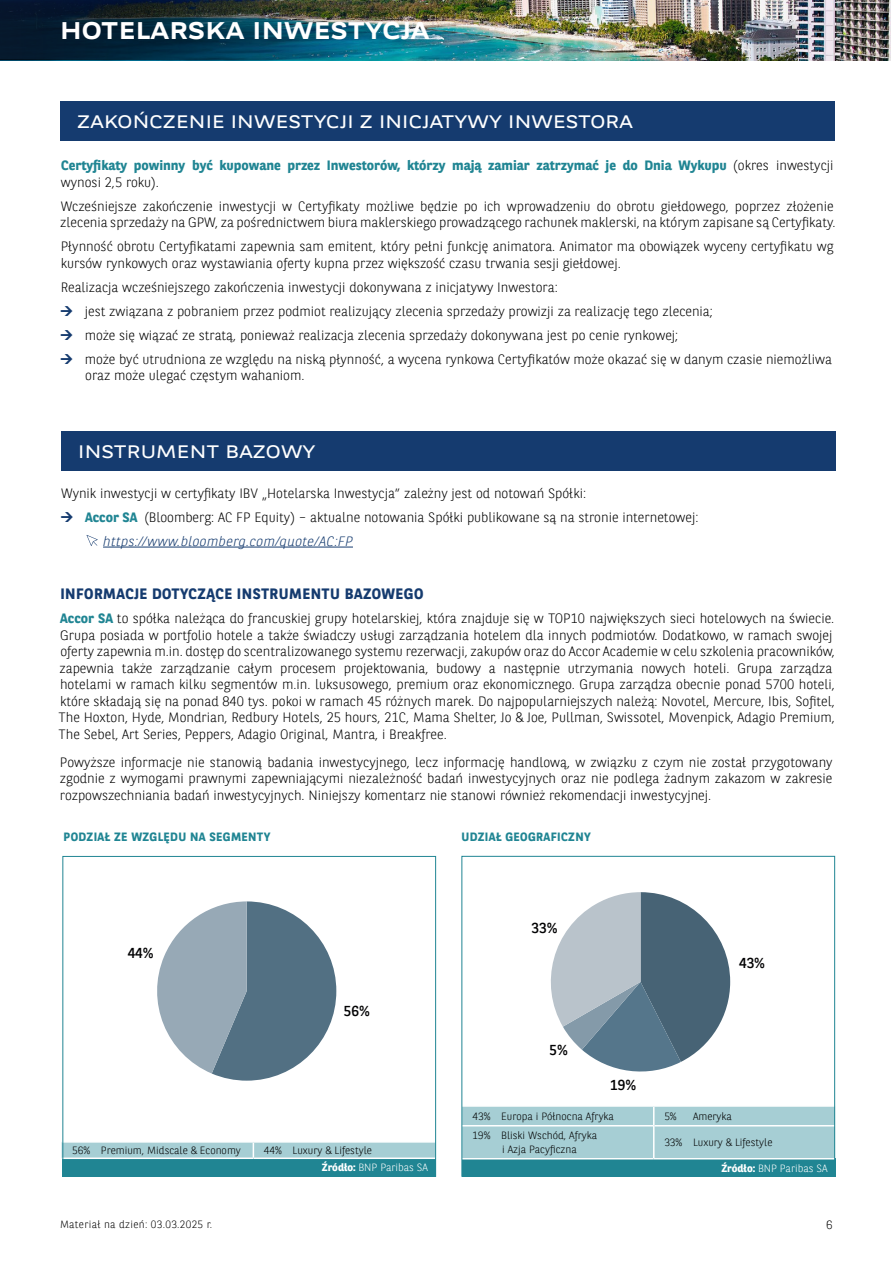
<style>
.page{position:relative;width:893px;height:1263px;background:#fff}
.page>*{position:absolute;margin:0;border:0;box-sizing:border-box;transform-origin:0 0}
.t1{font:700 24px "BNPP Expanded Sans";letter-spacing:.01em;color:#fff}
.t2{font:18px "BNPP Expanded Sans";letter-spacing:.01em;color:#fff}
.t3{font:700 15px "BNPP Sans";letter-spacing:.03em;color:#153b6f}
.t4{font:14.4px "BNPP Sans";color:#020203}
.t5{font:300 13.5px/16.5px "BNPP Sans";color:#000}
.t6{font:700 13.5px/16.5px "BNPP Sans";color:#208593}
.t7{font:italic 300 13.5px "BNPP Sans";letter-spacing:.03em;color:#153b6f}
.t8{font:700 12px "BNPP Sans";letter-spacing:.03em;color:#208593}
.t9{font:300 12px "BNPP Sans";color:#000}
.t10{font:300 10.5px/13.5px "BNPP Sans";color:#000}
.t11{font:300 10.5px "BNPP Sans";letter-spacing:.03em;color:#000}
.t12{font:300 10.5px "BNPP Sans";color:#fff}
.s1{font-weight:300;color:#000}
.s2{font-weight:700;color:#208593}
.s3{font-weight:700;color:#fff}
.s4{color:#fff}
.s5{font-weight:700}
</style>
<div class="page">
<img style="left:646px;top:0;width:244px;height:60px">
<img style="left:0;top:0;width:646px;height:60px">
<img style="left:0;top:0;width:383px;height:58px">
<div style="left:61px;top:431px;width:774px;height:39px;background:#153b6f"></div>
<hr style="left:103px;top:547px;width:250px;height:1px;background:#153b6f">
<svg style="left:87px;top:535px;width:11px;height:11px"></svg>
<div style="left:60px;top:101px;width:774px;height:39px;background:#153b6f"></div>
<div style="left:462px;top:1159px;width:373px;height:18px;background:#208593"></div>
<svg style="left:463px;top:1106px;width:370px;height:53px;background:#abd1d6"></svg>
<hr style="left:653px;top:1126px;width:1px;height:32px;background:#fff">
<div style="left:461px;top:856px;width:374px;height:321px;border:1px solid #208593"></div>
<div style="left:62px;top:1158px;width:373px;height:18px;background:#208593"></div>
<hr style="left:62px;top:1157px;width:191px;height:2px;background:#fff">
<hr style="left:253px;top:1157px;width:182px;height:2px;background:#fff">
<svg style="left:64px;top:1142px;width:370px;height:16px;background:#acd1d7"></svg>
<div style="left:62px;top:856px;width:374px;height:321px;border:1px solid #208593"></div>
<svg style="left:550px;top:892px;width:180px;height:180px"></svg>
<svg style="left:157px;top:901px;width:179px;height:180px"></svg>
<h1 class="t1" style="left:60px;top:14px;width:371px">HOTELARSKA INWESTYCJA</h1>
<h2 class="t2" style="left:77px;top:109px;width:557px">ZAKOŃCZENIE INWESTYCJI Z INICJATYWY INWESTORA</h2>
<p class="t6" style="left:61px;top:157px;width:774px">Certyfikaty powinny być kupowane przez Inwestorów, którzy mają zamiar zatrzymać je do Dnia Wykupu <span class="s1">(okres inwestycji wynosi 2,5 roku).</span></p>
<p class="t5" style="left:60px;top:197px;width:777px">Wcześniejsze zakończenie inwestycji w Certyfikaty możliwe będzie po ich wprowadzeniu do obrotu giełdowego, poprzez złożenie zlecenia sprzedaży na GPW, za pośrednictwem biura maklerskiego prowadzącego rachunek maklerski, na którym zapisane są Certyfikaty.</p>
<p class="t5" style="left:61px;top:238px;width:774px">Płynność obrotu Certyfikatami zapewnia sam emitent, który pełni funkcję animatora. Animator ma obowiązek wyceny certyfikatu wg kursów rynkowych oraz wystawiania oferty kupna przez większość czasu trwania sesji giełdowej.</p>
<p class="t5" style="left:85px;top:274px;width:749px;line-height:24px;text-indent:-24px">Realizacja wcześniejszego zakończenia inwestycji dokonywana z inicjatywy Inwestora:<br>jest związana z pobraniem przez podmiot realizujący zlecenia sprzedaży prowizji za realizację tego zlecenia;<br>może się wiązać ze stratą, ponieważ realizacja zlecenia sprzedaży dokonywana jest po cenie rynkowej;<br>może być utrudniona ze względu na niską płynność, a wycena rynkowa Certyfikatów może okazać się w danym czasie niemożliwa</p>
<p class="t5" style="left:85px;top:367px;width:221px">oraz może ulegać częstym wahaniom.</p>
<h2 class="t2" style="left:78px;top:439px;width:239px">INSTRUMENT BAZOWY</h2>
<p class="t5" style="left:61px;top:484px;width:527px">Wynik inwestycji w certyfikaty IBV „Hotelarska Inwestycja” zależny jest od notowań Spółki:</p>
<p class="t5" style="left:85px;top:508px;width:615px"><span class="s2">Accor SA</span> (Bloomberg: AC FP Equity) – aktualne notowania Spółki publikowane są na stronie internetowej:</p>
<p class="t7" style="left:103px;top:532px;width:251px">https://www.bloomberg.com/quote/AC:FP</p>
<p class="t3" style="left:60px;top:584px;width:365px">INFORMACJE DOTYCZĄCE INSTRUMENTU BAZOWEGO</p>
<p class="t5" style="left:59px;top:609px;width:778px"><span class="s2">Accor SA</span> to spółka należąca do francuskiej grupy hotelarskiej, która znajduje się w TOP10 największych sieci hotelowych na świecie.<br>Grupa posiada w portfolio hotele a także świadczy usługi zarządzania hotelem dla innych podmiotów. Dodatkowo, w ramach swojej oferty zapewnia m.in. dostęp do scentralizowanego systemu rezerwacji, zakupów oraz do Accor Academie w celu szkolenia pracowników, zapewnia także zarządzanie całym procesem projektowania, budowy a następnie utrzymania nowych hoteli. Grupa zarządza hotelami w ramach kilku segmentów m.in. luksusowego, premium oraz ekonomicznego. Grupa zarządza obecnie ponad 5700 hoteli, które składają się na ponad 840 tys. pokoi w ramach 45 różnych marek. Do najpopularniejszych należą: Novotel, Mercure, Ibis, Sofitel, The Hoxton, Hyde, Mondrian, Redbury Hotels, 25 hours, 21C, Mama Shelter, Jo &amp; Joe, Pullman, Swissotel, Movenpick, Adagio Premium, The Sebel, Art Series, Peppers, Adagio Original, Mantra, i Breakfree.</p>
<p class="t5" style="left:60px;top:753px;width:774px;text-align:justify">Powyższe informacje nie stanowią badania inwestycyjnego, lecz informację handlową, w związku z czym nie został przygotowany zgodnie z wymogami prawnymi zapewniającymi niezależność badań inwestycyjnych oraz nie podlega żadnym zakazom w zakresie rozpowszechniania badań inwestycyjnych. Niniejszy komentarz nie stanowi również rekomendacji inwestycyjnej.</p>
<p class="t8" style="left:64px;top:828px;width:208px">PODZIAŁ ZE WZGLĘDU NA SEGMENTY</p>
<p class="t8" style="left:461px;top:828px;width:131px">UDZIAŁ GEOGRAFICZNY</p>
<p class="t4" style="left:128px;top:943px;width:28px">44%</p>
<p class="t4" style="left:344px;top:1001px;width:28px">56%</p>
<p class="t10" style="left:72px;top:1143px;width:170px">56% Premium, Midscale &amp; Economy</p>
<p class="t10" style="left:322px;top:1141px;width:108px;line-height:17.2px;text-indent:-58px">44% Luxury &amp; Lifestyle<br><span class="s3">Źródło:</span> <span class="s4">BNP Paribas SA</span></p>
<p class="t11" style="left:60px;top:1217px;width:154px">Materiał na dzień: 03.03.2025 r.</p>
<p class="t4" style="left:532px;top:918px;width:28px">33%</p>
<p class="t4" style="left:549px;top:1040px;width:20px">5%</p>
<p class="t4" style="left:610px;top:1075px;width:28px">19%</p>
<p class="t4" style="left:739px;top:953px;width:28px">43%</p>
<p class="t10" style="left:473px;top:1109px;width:143px">43% Europa i Północna Afryka</p>
<p class="t10" style="left:664px;top:1109px;width:14px">5%</p>
<p class="t10" style="left:693px;top:1109px;width:40px">Ameryka</p>
<p class="t10" style="left:502px;top:1128px;width:97px;text-indent:-30px">19% Bliski Wschód, Afryka i Azja Pacyficzna</p>
<p class="t10" style="left:664px;top:1135px;width:110px">33% Luxury &amp; Lifestyle</p>
<p class="t12" style="left:721px;top:1161px;width:108px"><span class="s5">Źródło:</span> BNP Paribas SA</p>
<p class="t9" style="left:826px;top:1216px;width:8px">6</p>
</div>
